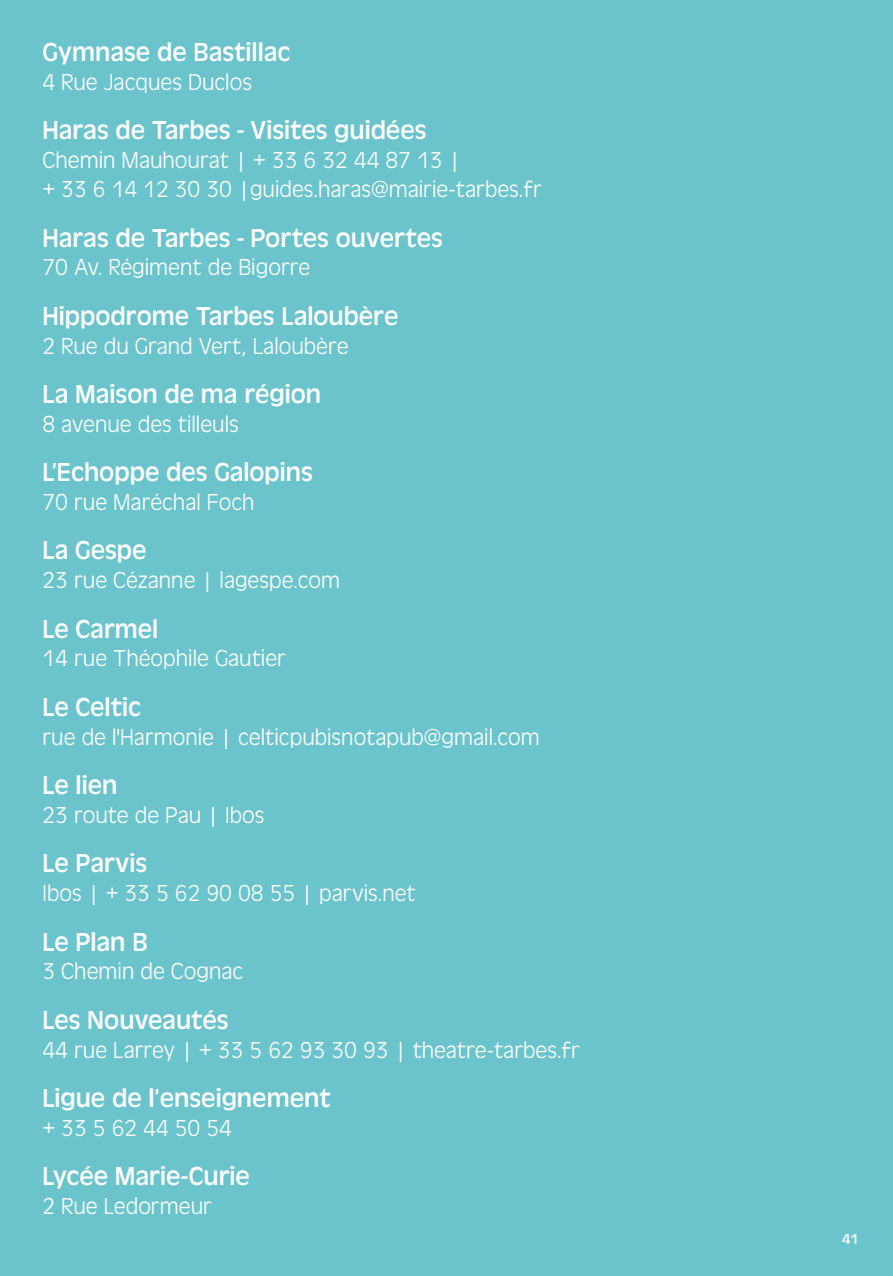
<style>
.page{position:relative;width:893px;height:1276px;background:#6bc4cb}
.page>*{position:absolute;margin:0;border:0;box-sizing:border-box;transform-origin:0 0}
.t1{font:27px "Antique Oli";color:#fff}
.t2{font:300 24px/28.8px "Antique Oli";color:#fff}
.t3{font:15px "Antique Oli";color:#fff}
</style>
<div class="page">
<p class="t1" style="left:43px;top:37px;width:250px">Gymnase de Bastillac</p>
<p class="t2" style="left:43px;top:68px;width:211px">4 Rue Jacques Duclos</p>
<p class="t1" style="left:43px;top:116px;width:385px">Haras de Tarbes - Visites guidées</p>
<p class="t2" style="left:43px;top:147px;width:501px">Chemin Mauhourat | + 33 6 32 44 87 13 |<br>+ 33 6 14 12 30 30 |guides.haras@mairie-tarbes.fr</p>
<p class="t1" style="left:43px;top:223px;width:402px">Haras de Tarbes - Portes ouvertes</p>
<p class="t2" style="left:43px;top:254px;width:269px">70 Av. Régiment de Bigorre</p>
<p class="t1" style="left:43px;top:301px;width:357px">Hippodrome Tarbes Laloubère</p>
<p class="t2" style="left:43px;top:332px;width:308px">2 Rue du Grand Vert, Laloubère</p>
<p class="t1" style="left:43px;top:379px;width:280px">La Maison de ma région</p>
<p class="t2" style="left:43px;top:410px;width:198px">8 avenue des tilleuls</p>
<p class="t1" style="left:43px;top:457px;width:272px">L’Echoppe des Galopins</p>
<p class="t2" style="left:43px;top:488px;width:214px">70 rue Maréchal Foch</p>
<p class="t1" style="left:43px;top:535px;width:106px">La Gespe</p>
<p class="t2" style="left:43px;top:566px;width:299px">23 rue Cézanne | lagespe.com</p>
<p class="t1" style="left:43px;top:614px;width:117px">Le Carmel</p>
<p class="t2" style="left:43px;top:645px;width:245px">14 rue Théophile Gautier</p>
<p class="t1" style="left:43px;top:692px;width:100px">Le Celtic</p>
<p class="t2" style="left:43px;top:723px;width:499px">rue de l'Harmonie | celticpubisnotapub@gmail.com</p>
<p class="t1" style="left:43px;top:770px;width:76px">Le lien</p>
<p class="t2" style="left:43px;top:801px;width:223px">23 route de Pau | Ibos</p>
<p class="t1" style="left:43px;top:848px;width:106px">Le Parvis</p>
<p class="t2" style="left:43px;top:879px;width:375px">Ibos | + 33 5 62 90 08 55 | parvis.net</p>
<p class="t1" style="left:43px;top:926px;width:106px">Le Plan B</p>
<p class="t2" style="left:43px;top:957px;width:202px">3 Chemin de Cognac</p>
<p class="t1" style="left:43px;top:1005px;width:188px">Les Nouveautés</p>
<p class="t2" style="left:43px;top:1036px;width:539px">44 rue Larrey | + 33 5 62 93 30 93 | theatre-tarbes.fr</p>
<p class="t1" style="left:43px;top:1083px;width:290px">Ligue de l’enseignement</p>
<p class="t2" style="left:43px;top:1114px;width:191px">+ 33 5 62 44 50 54</p>
<p class="t1" style="left:43px;top:1161px;width:209px">Lycée Marie-Curie</p>
<p class="t2" style="left:43px;top:1192px;width:171px">2 Rue Ledormeur</p>
<p class="t3" style="left:842px;top:1230px;width:18px">41</p>
</div>
